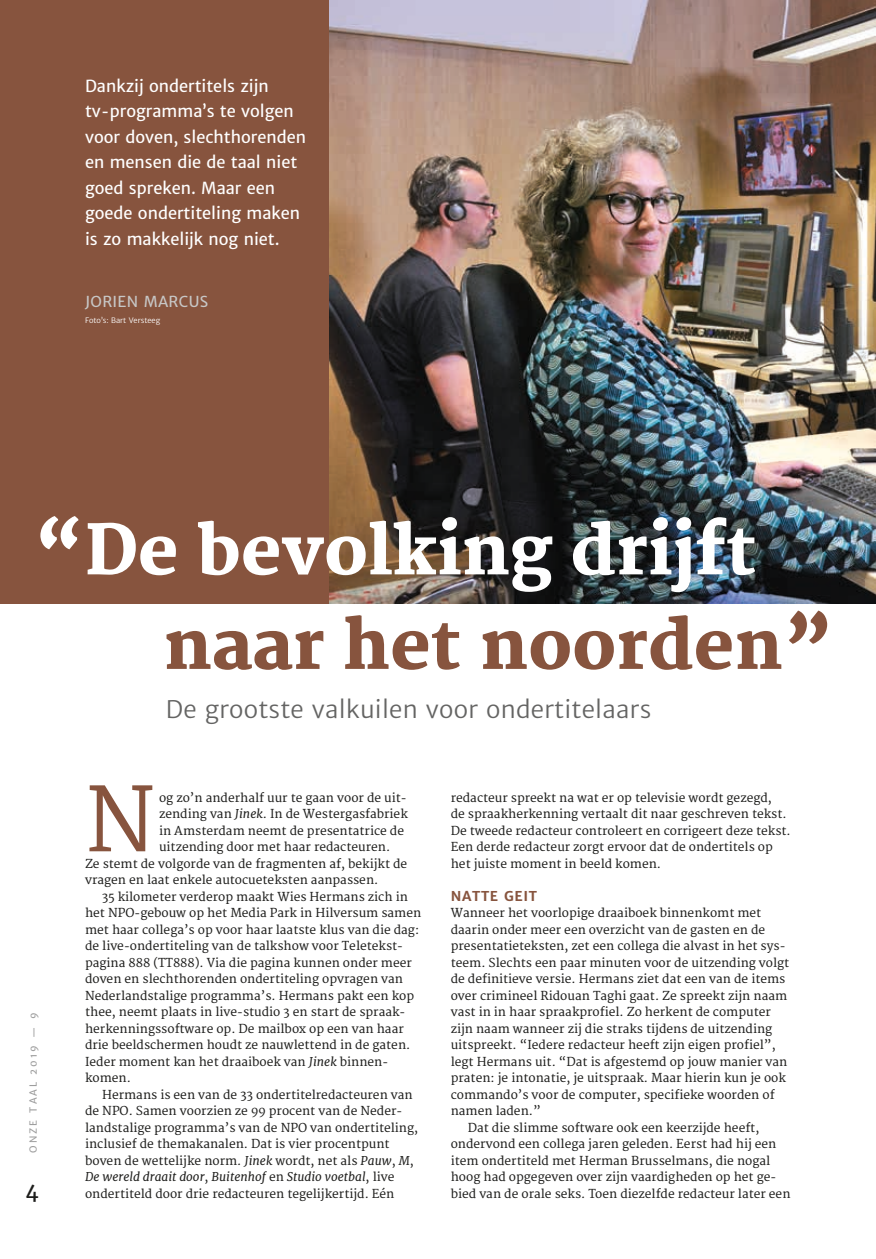
<style>
.page{position:relative;width:876px;height:1259px;background:#fff}
.page>*{position:absolute;margin:0;border:0;box-sizing:border-box;transform-origin:0 0}
.t1{font:87px "Merriweather OT";color:#87543e}
.t2{font:800 67.5px "Merriweather OT";color:#fff}
.t3{font:800 67.5px "Merriweather OT";color:#87543e}
.t4{font:300 24px "Merriweather Sans OT";letter-spacing:.01em;color:#646463}
.t5{font:21px "Merriweather Sans OT";color:#1d1d1b}
.t6{font:16.5px/25.5px "Merriweather Sans OT";color:#fff}
.t7{font:15px "Merriweather Sans OT";letter-spacing:.02em;color:#c7c7c6}
.t8{font:700 13.5px "Merriweather Sans OT";letter-spacing:.05em;color:#87543e}
.t9{font:12px/16.5px "Merriweather OT";color:#1d1d1b}
.t10{font:italic 12px "Merriweather OT";color:#1d1d1b}
.t11{font:9.75px "Merriweather Sans OT";letter-spacing:.2em;color:#9d9d9d}
.t12{font:300 7.5px "Merriweather Sans OT";color:#fff}
.s1{font-style:italic}
.s2{font-style:normal}
</style>
<div class="page">
<div style="left:0;top:0;width:876px;height:604px;background:#87543e"></div>
<img style="left:330px;top:0;width:546px;height:604px">
<h3 class="t6" style="left:85px;top:73px;width:223px">Dankzij ondertitels zijn tv-programma’s te volgen voor doven, slechthorenden en mensen die de taal niet goed spreken. Maar een goede ondertiteling maken is zo makkelijk nog niet.</h3>
<p class="t7" style="left:85px;top:292px;width:125px">JORIEN MARCUS</p>
<p class="t12" style="left:85px;top:316px;width:77px">Foto’s: Bart Versteeg</p>
<h2 class="t2" style="left:34px;top:511px;width:724px">“De bevolking drijft</h2>
<h2 class="t3" style="left:164px;top:605px;width:671px">naar het noorden”</h2>
<p class="t11" style="left:27px;top:1152px;width:141px;rotate:-90deg">ONZE TAAL 2019 — 9</p>
<h3 class="t5" style="left:25px;top:1177px;width:15px">4</h3>
<h3 class="t4" style="left:166px;top:694px;width:487px">De grootste valkuilen voor ondertitelaars</h3>
<h1 class="t1" style="left:85px;top:769px;width:72px">N</h1>
<p class="t9" style="left:159px;top:790px;width:249px">og zo’n anderhalf uur te gaan voor de uit-</p>
<p class="t9" style="left:159px;top:806px;width:250px">zending van <span class="s1">Jinek</span>. In de Westergasfabriek</p>
<p class="t9" style="left:159px;top:823px;width:246px">in Amsterdam neemt de presentatrice de</p>
<p class="t9" style="left:159px;top:839px;width:233px">uitzending door met haar redacteuren.</p>
<p class="t9" style="left:85px;top:856px;width:324px">Ze stemt de volgorde van de fragmenten af, bekijkt de</p>
<p class="t9" style="left:85px;top:872px;width:295px">vragen en laat enkele autocueteksten aanpassen.</p>
<p class="t9" style="left:102px;top:889px;width:307px">35 kilometer verderop maakt Wies Hermans zich in</p>
<p class="t9" style="left:85px;top:905px;width:338px">het NPO-gebouw op het Media Park in Hilversum samen</p>
<p class="t9" style="left:85px;top:922px;width:336px">met haar collega’s op voor haar laatste klus van die dag:</p>
<p class="t9" style="left:85px;top:938px;width:319px">de live-ondertiteling van de talkshow voor Teletekst-</p>
<p class="t9" style="left:85px;top:955px;width:328px">pagina 888 (TT888). Via die pagina kunnen onder meer</p>
<p class="t9" style="left:85px;top:971px;width:320px">doven en slechthorenden ondertiteling opvragen van</p>
<p class="t9" style="left:85px;top:988px;width:331px">Nederlandstalige programma’s. Hermans pakt een kop</p>
<p class="t9" style="left:85px;top:1004px;width:322px">thee, neemt plaats in live-studio 3 en start de spraak-</p>
<p class="t9" style="left:85px;top:1021px;width:320px">herkenningssoftware op. De mailbox op een van haar</p>
<p class="t9" style="left:85px;top:1037px;width:327px">drie beeldschermen houdt ze nauwlettend in de gaten.</p>
<p class="t9" style="left:85px;top:1054px;width:305px">Ieder moment kan het draaiboek van <span class="s1">Jinek</span> binnen-</p>
<p class="t9" style="left:85px;top:1070px;width:47px">komen.</p>
<p class="t9" style="left:102px;top:1087px;width:312px">Hermans is een van de 33 ondertitelredacteuren van</p>
<p class="t9" style="left:85px;top:1103px;width:319px">de NPO. Samen voorzien ze 99 procent van de Neder-</p>
<p class="t9" style="left:85px;top:1120px;width:335px">landstalige programma’s van de NPO van ondertiteling,</p>
<p class="t9" style="left:85px;top:1136px;width:306px">inclusief de themakanalen. Dat is vier procentpunt</p>
<p class="t9" style="left:85px;top:1153px;width:330px">boven de wettelijke norm. <span class="s1">Jinek</span> wordt, net als <span class="s1">Pauw</span>, <span class="s1">M</span>,</p>
<p class="t10" style="left:85px;top:1169px;width:311px">De wereld draait door<span class="s2">,</span> Buitenhof <span class="s2">en</span> Studio voetbal<span class="s2">, live</span></p>
<p class="t9" style="left:85px;top:1186px;width:311px">ondertiteld door drie redacteuren tegelijkertijd. Eén</p>
<p class="t9" style="left:451px;top:790px;width:341px">redacteur spreekt na wat er op televisie wordt gezegd,<br>de spraakherkenning vertaalt dit naar geschreven tekst.<br>De tweede redacteur controleert en corrigeert deze tekst.<br>Een derde redacteur zorgt ervoor dat de ondertitels op het juiste moment in beeld komen.</p>
<p class="t8" style="left:451px;top:887px;width:88px">NATTE GEIT</p>
<p class="t9" style="left:451px;top:905px;width:312px">Wanneer het voorlopige draaiboek binnenkomt met</p>
<p class="t9" style="left:451px;top:922px;width:316px">daarin onder meer een overzicht van de gasten en de</p>
<p class="t9" style="left:451px;top:938px;width:336px">presentatieteksten, zet een collega die alvast in het sys-</p>
<p class="t9" style="left:451px;top:955px;width:340px">teem. Slechts een paar minuten voor de uitzending volgt</p>
<p class="t9" style="left:451px;top:971px;width:336px">de definitieve versie. Hermans ziet dat een van de items</p>
<p class="t9" style="left:451px;top:988px;width:338px">over crimineel Ridouan Taghi gaat. Ze spreekt zijn naam</p>
<p class="t9" style="left:451px;top:1004px;width:322px">vast in in haar spraakprofiel. Zo herkent de computer</p>
<p class="t9" style="left:451px;top:1021px;width:323px">zijn naam wanneer zij die straks tijdens de uitzending</p>
<p class="t9" style="left:451px;top:1037px;width:326px">uitspreekt. “Iedere redacteur heeft zijn eigen profiel”,</p>
<p class="t9" style="left:451px;top:1054px;width:338px">legt Hermans uit. “Dat is afgestemd op jouw manier van</p>
<p class="t9" style="left:451px;top:1070px;width:337px">praten: je intonatie, je uitspraak. Maar hierin kun je ook</p>
<p class="t9" style="left:451px;top:1087px;width:325px">commando’s voor de computer, specifieke woorden of</p>
<p class="t9" style="left:451px;top:1103px;width:92px">namen laden.”</p>
<p class="t9" style="left:468px;top:1120px;width:293px">Dat die slimme software ook een keerzijde heeft,</p>
<p class="t9" style="left:451px;top:1136px;width:327px">ondervond een collega jaren geleden. Eerst had hij een</p>
<p class="t9" style="left:451px;top:1153px;width:321px">item ondertiteld met Herman Brusselmans, die nogal</p>
<p class="t9" style="left:451px;top:1169px;width:327px">hoog had opgegeven over zijn vaardigheden op het ge-</p>
<p class="t9" style="left:451px;top:1186px;width:341px">bied van de orale seks. Toen diezelfde redacteur later een</p>
</div>
